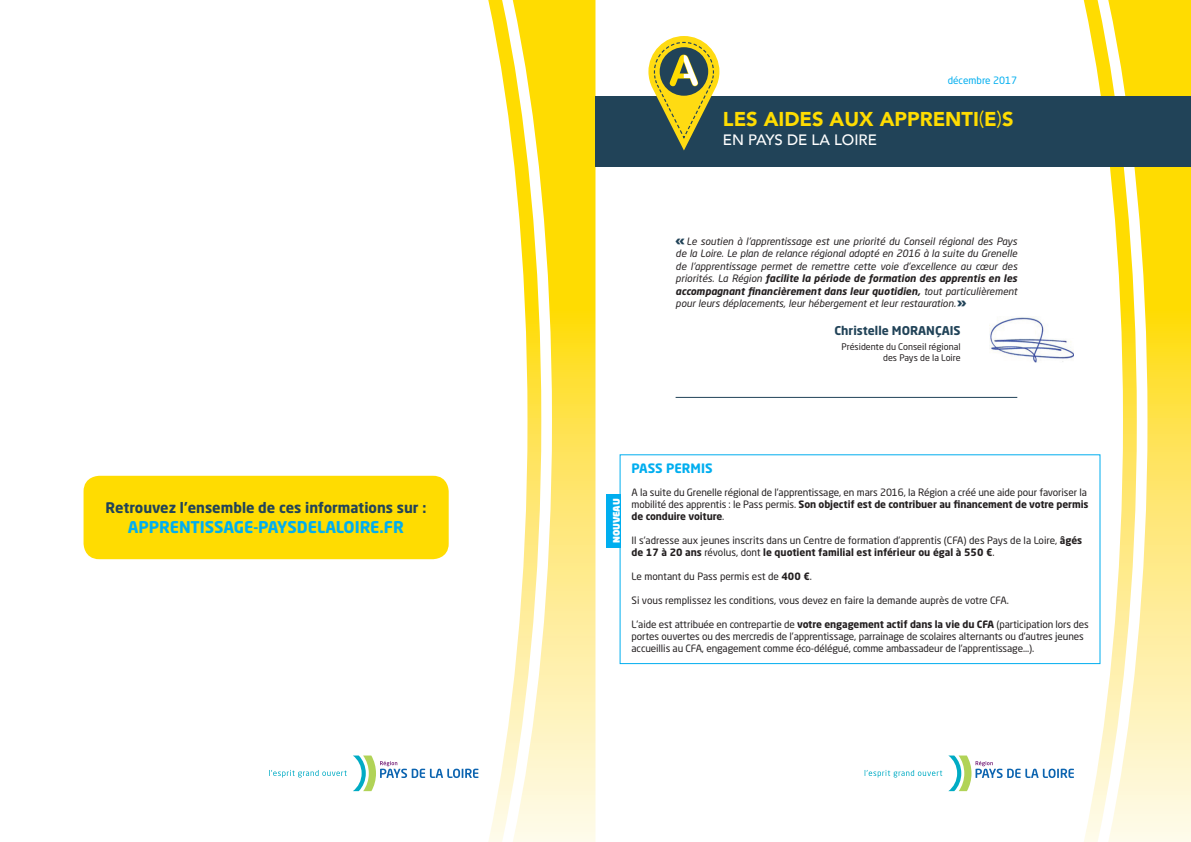
<style>
.page{position:relative;width:1191px;height:842px;background:#fff}
.page>*{position:absolute;margin:0;border:0;box-sizing:border-box;transform-origin:0 0}
.t1{font:900 20px "Avenir";color:#ffdc01}
.t2{font:700 16px "Neo Sans Std";color:#00aeef}
.t3{font:500 15px "Avenir";color:#fff}
.t4{font:700 14.4px "Neo Sans Std";color:#214358}
.t5{font:700 12.8px "Neo Sans Std";color:#00aeef}
.t6{font:700 12px "Neo Sans Std";color:#214358}
.t7{font:10px/12px "Neo Sans Std";letter-spacing:-.01em;color:#231f20}
.t8{font:italic 10px/12.5px "Neo Sans Std";color:#231f20;text-align:justify}
.t9{font:10px "Neo Sans Std";color:#00aeef}
.t10{font:9px/11px "Neo Sans Std";color:#231f20;text-align:right}
.t11{font:900 9px "Neo Sans Std";color:#fff}
.s1{font-weight:400}
.s2{font-weight:900;font-style:normal;font-size:12px;color:#214358}
.s3{font-weight:700}
</style>
<div class="page">
<svg style="left:1083px;top:0;width:108px;height:842px"></svg>
<div style="left:619px;top:454px;width:481px;height:210px;border:1px solid #00aeef"></div>
<svg style="left:948px;top:755px;width:126px;height:36px"></svg>
<svg style="left:864px;top:770px;width:78px;height:7px"></svg>
<div style="left:606px;top:494px;width:14px;height:54px;background:#00aeef"></div>
<svg style="left:353px;top:755px;width:125px;height:36px"></svg>
<svg style="left:269px;top:770px;width:78px;height:7px"></svg>
<svg style="left:488px;top:0;width:107px;height:842px"></svg>
<div style="left:84px;top:476px;width:365px;height:83px;background:#ffdc01;border-radius:16px"></div>
<div style="left:595px;top:96px;width:596px;height:71px;background:#214358"></div>
<svg style="left:648px;top:36px;width:71px;height:114px"></svg>
<img style="left:989px;top:317px;width:85px;height:45px">
<hr style="left:675px;top:397px;width:342px;height:1px;background:#214358">
<h3 class="t4" style="left:106px;top:499px;width:322px">Retrouvez l’ensemble de ces informations sur :</h3>
<h2 class="t2" style="left:128px;top:516px;width:278px">APPRENTISSAGE-PAYSDELALOIRE.FR</h2>
<p class="t9" style="left:947px;top:74px;width:71px">décembre 2017</p>
<h1 class="t1" style="left:723px;top:102px;width:292px">LES AIDES AUX APPRENTI<span class="s1">(</span>E<span class="s1">)</span>S</h1>
<h3 class="t3" style="left:723px;top:127px;width:155px">EN PAYS DE LA LOIRE</h3>
<p class="t8" style="left:675px;top:235px;width:343px"><span class="s2">«</span>Le soutien à l’apprentissage est une priorité du Conseil régional des Pays de la Loire. Le plan de relance régional adopté en 2016 à la suite du Grenelle de l’apprentissage permet de remettre cette voie d’excellence au cœur des priorités. La Région <span class="s3">facilite la période de formation des apprentis en les accompagnant financièrement dans leur quotidien,</span> tout particulièrement pour leurs déplacements, leur hébergement et leur restauration. <span class="s2">»</span></p>
<p class="t6" style="left:834px;top:322px;width:128px">Christelle MORANÇAIS</p>
<p class="t10" style="left:841px;top:341px;width:121px">Présidente du Conseil régional des Pays de la Loire</p>
<p class="t11" style="left:610px;top:543px;width:46px;rotate:-90deg">NOUVEAU</p>
<p class="t5" style="left:631px;top:460px;width:82px">PASS PERMIS</p>
<p class="t7" style="left:631px;top:486px;width:458px">A la suite du Grenelle régional de l’apprentissage, en mars 2016, la Région a créé une aide pour favoriser la mobilité des apprentis : le Pass permis. <span class="s3">Son objectif est de contribuer au financement de votre permis de conduire voiture</span>.</p>
<p class="t7" style="left:631px;top:534px;width:452px">Il s’adresse aux jeunes inscrits dans un Centre de formation d’apprentis (CFA) des Pays de la Loire, <span class="s3">âgés de 17 à 20 ans</span> révolus, dont <span class="s3">le quotient familial est inférieur ou égal à 550 €</span>.</p>
<p class="t7" style="left:631px;top:570px;width:182px">Le montant du Pass permis est de <span class="s3">400 €</span>.</p>
<p class="t7" style="left:631px;top:594px;width:379px">Si vous remplissez les conditions, vous devez en faire la demande auprès de votre CFA.</p>
<p class="t7" style="left:631px;top:618px;width:459px">L’aide est attribuée en contrepartie de <span class="s3">votre engagement actif dans la vie du CFA</span> (participation lors des portes ouvertes ou des mercredis de l’apprentissage, parrainage de scolaires alternants ou d’autres jeunes accueillis au CFA, engagement comme éco-délégué, comme ambassadeur de l’apprentissage…).</p>
</div>
